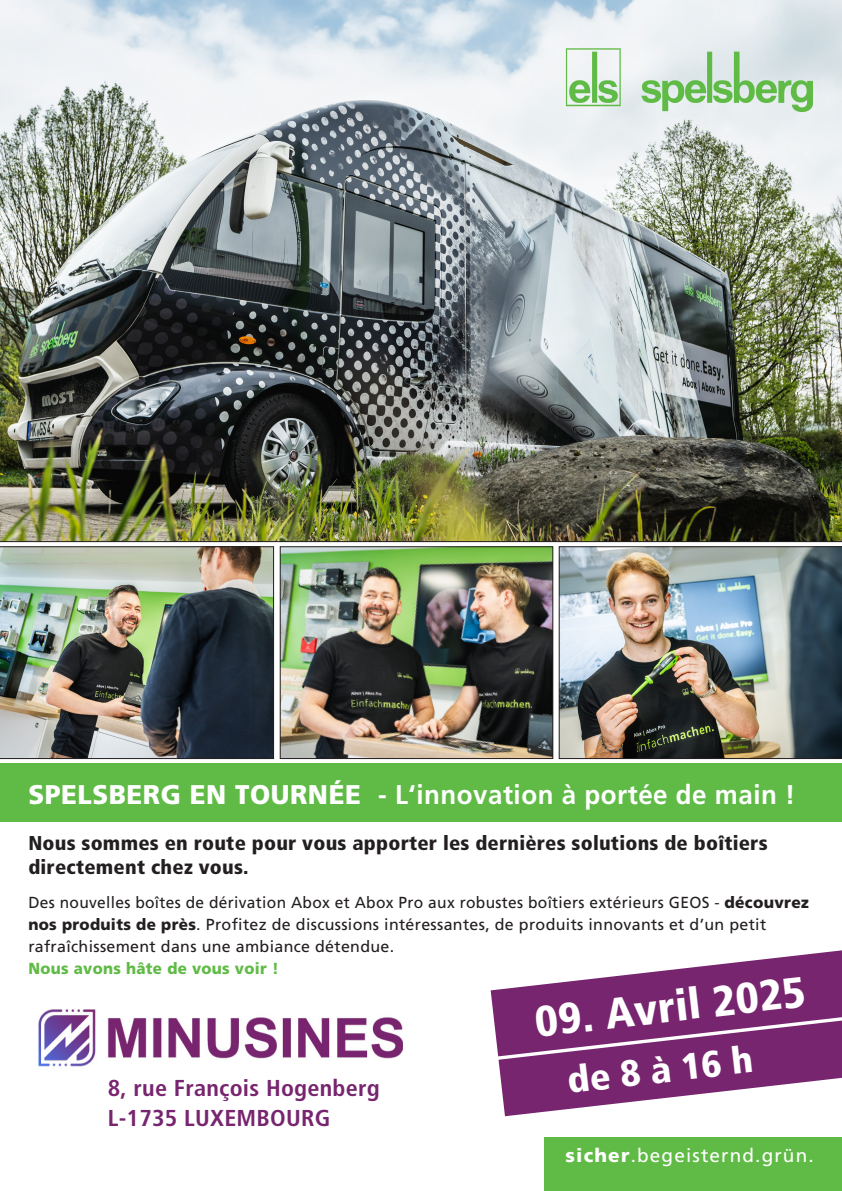
<style>
.page{position:relative;width:842px;height:1191px;background:#fff}
.page>*{position:absolute;margin:0;border:0;box-sizing:border-box;transform-origin:0 0}
.t1{font:900 condensed 43px "Frutiger";color:#fff}
.t2{font:900 condensed 37px "Frutiger";color:#fff;scale:1.05 1}
.t3{font:700 27px "Frutiger";letter-spacing:.02em;color:#fff;scale:.96 1}
.t4{font:700 condensed 23px "Frutiger";letter-spacing:.01em;color:#77256f;scale:1.05 1}
.t5{font:900 condensed 20px "Frutiger";letter-spacing:.01em;color:#231f20;scale:1.05 1}
.t6{font:19px "Frutiger";letter-spacing:.06em;color:#fff}
.t7{font:16px/22px "Frutiger";letter-spacing:.02em;color:#231f20}
.s1{font-weight:900}
.s2{font-weight:900;color:#60bb46}
</style>
<div class="page">
<div style="left:544px;top:1137px;width:298px;height:54px;background:#60bb46"></div>
<img style="left:0;top:0;width:842px;height:542px">
<img style="left:563px;top:43px;width:249px;height:72px">
<svg style="left:491px;top:950px;width:351px;height:166px;fill:#77256f"></svg>
<div style="left:0;top:763px;width:842px;height:58px;background:#60bb46"></div>
<img style="left:0;top:546px;width:274px;height:213px">
<img style="left:559px;top:546px;width:283px;height:213px">
<img style="left:282px;top:548px;width:269px;height:209px">
<div style="left:280px;top:546px;width:273px;height:213px;border:1px solid #231f20"></div>
<img style="left:38px;top:1009px;width:364px;height:58px">
<svg style="left:497px;top:1017px;width:345px;height:42px;background:#82367a"></svg>
<p class="t3" style="left:28px;top:779px;width:800px"><span class="s1">SPELSBERG EN TOURNÉE</span> - L‘innovation à portée de main !</p>
<p class="t5" style="left:28px;top:830px;width:706px">Nous sommes en route pour vous apporter les dernières solutions de boîtiers</p>
<p class="t5" style="left:28px;top:854px;width:211px">directement chez vous.</p>
<p class="t7" style="left:28px;top:891px;width:782px">Des nouvelles boîtes de dérivation Abox et Abox Pro aux robustes boîtiers extérieurs GEOS - <span class="s1">découvrez nos produits de près</span>. Profitez de discussions intéressantes, de produits innovants et d’un petit rafraîchissement dans une ambiance détendue.<br><span class="s2">Nous avons hâte de vous voir !</span></p>
<p class="t1" style="left:532px;top:997px;width:274px;rotate:-7deg">09. Avril 2025</p>
<p class="t4" style="left:108px;top:1074px;width:261px">8, rue François Hogenberg</p>
<p class="t4" style="left:108px;top:1104px;width:214px">L-1735 LUXEMBOURG</p>
<p class="t2" style="left:565px;top:1057px;width:179px;rotate:-6deg">de 8 à 16 h</p>
<p class="t6" style="left:566px;top:1144px;width:250px"><span class="s1">sicher</span>.begeisternd.grün.</p>
</div>
